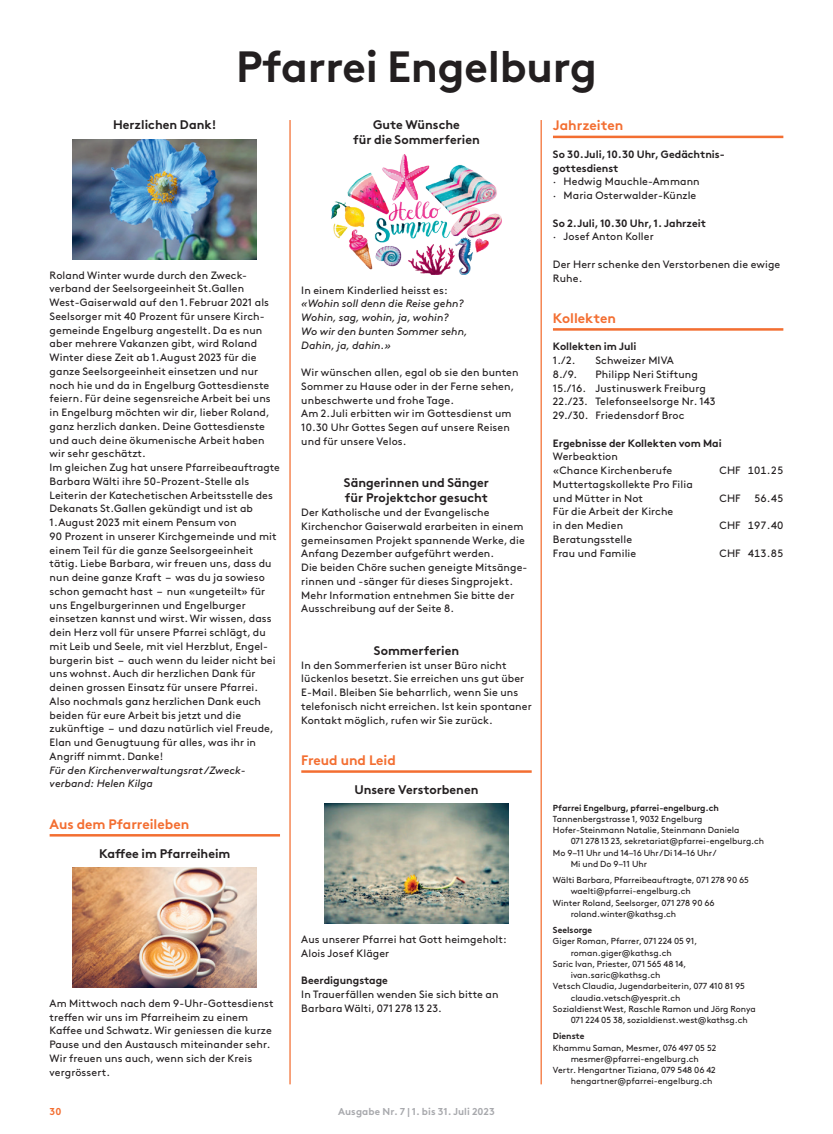
<style>
.page{position:relative;width:833px;height:1134px;background:#fff}
.page>*{position:absolute;margin:0;border:0;box-sizing:border-box;transform-origin:0 0}
.t1{font:700 43.75px "Brown Pro";letter-spacing:-.005em;color:#231f20}
.t2{font:700 13.75px "Brown Pro";color:#f36e31}
.t3{font:700 12.5px/15px "Brown Pro";color:#231f20;text-align:center}
.t4{font:10.62px/13.8px "Brown Pro";letter-spacing:.01em;color:#231f20}
.t5{font:italic 10.62px/13.8px "Brown Pro";letter-spacing:.005em;color:#231f20}
.t6{font:700 10.62px/13.8px "Brown Pro";color:#231f20}
.t7{font:700 10px "Brown Pro";letter-spacing:.01em;color:#a8a9ad}
.t8{font:700 10px "Brown Pro";color:#f36e31}
.t9{font:8.75px "Brown Pro";color:#231f20}
.t10{font:700 8.75px "Brown Pro";color:#231f20}
</style>
<div class="page">
<hr style="left:540px;top:120px;width:2px;height:964px;background:#f36e31">
<hr style="left:289px;top:120px;width:2px;height:964px;background:#f36e31">
<hr style="left:301px;top:770px;width:230px;height:3px;background:#f36e31">
<img style="left:332px;top:154px;width:169px;height:120px">
<img style="left:324px;top:804px;width:184px;height:120px">
<hr style="left:553px;top:136px;width:230px;height:2px;background:#f36e31">
<hr style="left:553px;top:328px;width:230px;height:3px;background:#f36e31">
<hr style="left:50px;top:834px;width:230px;height:2px;background:#f36e31">
<img style="left:73px;top:139px;width:184px;height:120px">
<img style="left:73px;top:867px;width:184px;height:120px">
<h1 class="t1" style="left:236px;top:32px;width:362px">Pfarrei Engelburg</h1>
<p class="t3" style="left:113px;top:116px;width:105px">Herzlichen Dank!</p>
<p class="t3" style="left:353px;top:116px;width:128px">Gute Wünsche<br>für die Sommerferien</p>
<p class="t4" style="left:50px;top:267px;width:232px">Roland Winter wurde durch den Zweck&shy;verband der Seelsorgeeinheit St.Gallen West-Gaiserwald auf den 1.Februar 2021 als Seelsorger mit 40 Prozent für unsere Kirch&shy;gemeinde Engelburg angestellt. Da es nun aber mehrere Vakanzen gibt, wird Roland Winter diese Zeit ab 1.August 2023 für die ganze Seelsorgeeinheit einsetzen und nur noch hie und da in Engelburg Gottesdienste feiern. Für deine segensreiche Arbeit bei uns in Engelburg möchten wir dir, lieber Roland, ganz herzlich danken. Deine Gottesdienste und auch deine ökumenische Arbeit haben wir sehr geschätzt.<br>Im gleichen Zug hat unsere Pfarreibeauftragte Barbara Wälti ihre 50-Prozent-Stelle als Leiterin der Katechetischen Arbeitsstelle des Dekanats St.Gallen gekündigt und ist ab 1.August 2023 mit einem Pensum von<br>90 Prozent in unserer Kirchgemeinde und mit einem Teil für die ganze Seelsorgeeinheit tätig. Liebe Barbara, wir freuen uns, dass du nun deine ganze Kraft – was du ja sowieso schon gemacht hast – nun «ungeteilt» für uns Engelburgerinnen und Engelburger einsetzen kannst und wirst. Wir wissen, dass dein Herz voll für unsere Pfarrei schlägt, du mit Leib und Seele, mit viel Herzblut, Engel&shy;burgerin bist – auch wenn du leider nicht bei uns wohnst. Auch dir herzlichen Dank für deinen grossen Einsatz für unsere Pfarrei.<br>Also nochmals ganz herzlichen Dank euch beiden für eure Arbeit bis jetzt und die zukünftige – und dazu natürlich viel Freude, Elan und Genugtuung für alles, was ihr in Angriff nimmt. Danke!</p>
<p class="t5" style="left:50px;top:762px;width:196px">Für den Kirchenverwaltungsrat/Zweck&shy;verband: Helen Kilga</p>
<p class="t2" style="left:50px;top:813px;width:141px">Aus dem Pfarreileben</p>
<p class="t3" style="left:99px;top:844px;width:133px">Kaffee im Pfarreiheim</p>
<p class="t4" style="left:301px;top:282px;width:148px">In einem Kinderlied heisst es:</p>
<p class="t5" style="left:301px;top:296px;width:168px">«Wohin soll denn die Reise gehn?<br>Wohin, sag, wohin, ja, wohin?<br>Wo wir den bunten Sommer sehn,<br>Dahin, ja, dahin.»</p>
<p class="t4" style="left:301px;top:365px;width:219px">Wir wünschen allen, egal ob sie den bunten Sommer zu Hause oder in der Ferne sehen, unbeschwerte und frohe Tage.<br>Am 2.Juli erbitten wir im Gottesdienst um 10.30 Uhr Gottes Segen auf unsere Reisen und für unsere Velos.</p>
<p class="t3" style="left:344px;top:474px;width:147px;text-align:left">Sängerinnen und Sänger für Projektchor gesucht</p>
<p class="t4" style="left:301px;top:505px;width:228px">Der Katholische und der Evangelische Kirchenchor Gaiserwald erarbeiten in einem gemeinsamen Projekt spannende Werke, die Anfang Dezember aufgeführt werden.<br>Die beiden Chöre suchen geneigte Mitsänge&shy;rinnen und -sänger für dieses Singprojekt.<br>Mehr Information entnehmen Sie bitte der Ausschreibung auf der Seite 8.</p>
<p class="t3" style="left:374px;top:642px;width:87px">Sommerferien</p>
<p class="t4" style="left:301px;top:657px;width:232px">In den Sommerferien ist unser Büro nicht lückenlos besetzt. Sie erreichen uns gut über E-Mail. Bleiben Sie beharrlich, wenn Sie uns telefonisch nicht erreichen. Ist kein spontaner Kontakt möglich, rufen wir Sie zurück.</p>
<p class="t2" style="left:301px;top:749px;width:96px">Freud und Leid</p>
<p class="t3" style="left:354px;top:780px;width:125px">Unsere Verstorbenen</p>
<p class="t4" style="left:50px;top:995px;width:225px">Am Mittwoch nach dem 9-Uhr-Gottesdienst treffen wir uns im Pfarreiheim zu einem Kaffee und Schwatz. Wir geniessen die kurze Pause und den Austausch miteinander sehr.<br>Wir freuen uns auch, wenn sich der Kreis vergrössert.</p>
<p class="t4" style="left:301px;top:931px;width:207px">Aus unserer Pfarrei hat Gott heimgeholt:<br>Alois Josef Kläger</p>
<p class="t6" style="left:301px;top:972px;width:88px">Beerdigungstage</p>
<p class="t4" style="left:301px;top:986px;width:199px">In Trauerfällen wenden Sie sich bitte an<br>Barbara Wälti, 071 278 13 23.</p>
<p class="t8" style="left:50px;top:1103px;width:13px">30</p>
<p class="t7" style="left:338px;top:1103px;width:158px">Ausgabe Nr. 7 | 1. bis 31. Juli 2023</p>
<p class="t2" style="left:553px;top:114px;width:72px">Jahrzeiten</p>
<p class="t6" style="left:553px;top:146px;width:172px">So 30.Juli, 10.30 Uhr, Gedächtnis&shy;gottesdienst</p>
<p class="t4" style="left:553px;top:174px;width:148px">· Hedwig Mauchle-Ammann · Maria Osterwalder-Künzle</p>
<p class="t6" style="left:553px;top:215px;width:154px">So 2.Juli, 10.30 Uhr, 1. Jahrzeit</p>
<p class="t4" style="left:553px;top:229px;width:102px">· Josef Anton Koller</p>
<p class="t4" style="left:553px;top:256px;width:229px">Der Herr schenke den Verstorbenen die ewige<br>Ruhe.</p>
<p class="t2" style="left:553px;top:307px;width:64px">Kollekten</p>
<p class="t6" style="left:553px;top:339px;width:85px">Kollekten im Juli</p>
<p class="t4" style="left:553px;top:353px;width:24px">1./2.</p>
<p class="t4" style="left:595px;top:353px;width:80px">Schweizer MIVA</p>
<p class="t4" style="left:553px;top:366px;width:26px">8./9.</p>
<p class="t4" style="left:553px;top:366px;width:164px;text-indent:43px">Philipp Neri Stiftung<br>15./16. Justinuswerk Freiburg<br>22./23. Telefonseelsorge Nr. 143<br>29./30. Friedensdorf Broc</p>
<p class="t6" style="left:553px;top:435px;width:170px">Ergebnisse der Kollekten vom Mai</p>
<p class="t4" style="left:553px;top:449px;width:121px">Werbeaktion<br>«Chance Kirchenberufe</p>
<p class="t4" style="left:719px;top:463px;width:65px">CHF 101.25</p>
<p class="t4" style="left:553px;top:476px;width:141px">Muttertagskollekte Pro Filia und Mütter in Not</p>
<p class="t4" style="left:553px;top:504px;width:122px">Für die Arbeit der Kirche in den Medien</p>
<p class="t4" style="left:553px;top:531px;width:85px">Beratungsstelle<br>Frau und Familie</p>
<p class="t4" style="left:719px;top:490px;width:23px">CHF</p>
<p class="t4" style="left:754px;top:490px;width:31px">56.45</p>
<p class="t4" style="left:719px;top:518px;width:65px">CHF 197.40</p>
<p class="t4" style="left:719px;top:545px;width:65px">CHF 413.85</p>
<p class="t10" style="left:553px;top:800px;width:168px">Pfarrei Engelburg, pfarrei-engelburg.ch</p>
<p class="t9" style="left:553px;top:812px;width:151px">Tannenbergstrasse 1, 9032 Engelburg</p>
<p class="t9" style="left:553px;top:823px;width:188px">Hofer-Steinmann Natalie, Steinmann Daniela</p>
<p class="t9" style="left:570px;top:835px;width:195px">071 278 13 23, sekretariat@pfarrei-engelburg.ch</p>
<p class="t9" style="left:553px;top:846px;width:165px">Mo 9–11 Uhr und 14–16 Uhr / Di 14–16 Uhr /</p>
<p class="t9" style="left:570px;top:857px;width:78px">Mi und Do 9–11 Uhr</p>
<p class="t9" style="left:553px;top:873px;width:197px">Wälti Barbara, Pfarreibeauftragte, 071 278 90 65</p>
<p class="t9" style="left:570px;top:885px;width:122px">waelti@pfarrei-engelburg.ch</p>
<p class="t9" style="left:553px;top:896px;width:163px">Winter Roland, Seelsorger, 071 278 90 66</p>
<p class="t9" style="left:570px;top:907px;width:107px">roland.winter@kathsg.ch</p>
<p class="t10" style="left:553px;top:923px;width:41px">Seelsorge</p>
<p class="t9" style="left:553px;top:935px;width:146px">Giger Roman, Pfarrer, 071 224 05 91,</p>
<p class="t9" style="left:570px;top:946px;width:102px">roman.giger@kathsg.ch</p>
<p class="t9" style="left:553px;top:957px;width:135px">Saric Ivan, Priester, 071 565 48 14,</p>
<p class="t9" style="left:570px;top:968px;width:91px">ivan.saric@kathsg.ch</p>
<p class="t9" style="left:553px;top:980px;width:194px">Vetsch Claudia, Jugendarbeiterin, 077 410 81 95</p>
<p class="t9" style="left:570px;top:991px;width:111px">claudia.vetsch@yesprit.ch</p>
<p class="t9" style="left:553px;top:1002px;width:204px">Sozialdienst West, Raschle Ramon und Jörg Ronya</p>
<p class="t9" style="left:570px;top:1013px;width:179px">071 224 05 38, sozialdienst.west@kathsg.ch</p>
<p class="t10" style="left:553px;top:1029px;width:33px">Dienste</p>
<p class="t9" style="left:553px;top:1041px;width:165px">Khammu Saman, Mesmer, 076 497 05 52</p>
<p class="t9" style="left:570px;top:1052px;width:130px">mesmer@pfarrei-engelburg.ch</p>
<p class="t9" style="left:553px;top:1063px;width:164px">Vertr. Hengartner Tiziana, 079 548 06 42</p>
<p class="t9" style="left:570px;top:1075px;width:143px">hengartner@pfarrei-engelburg.ch</p>
</div>
